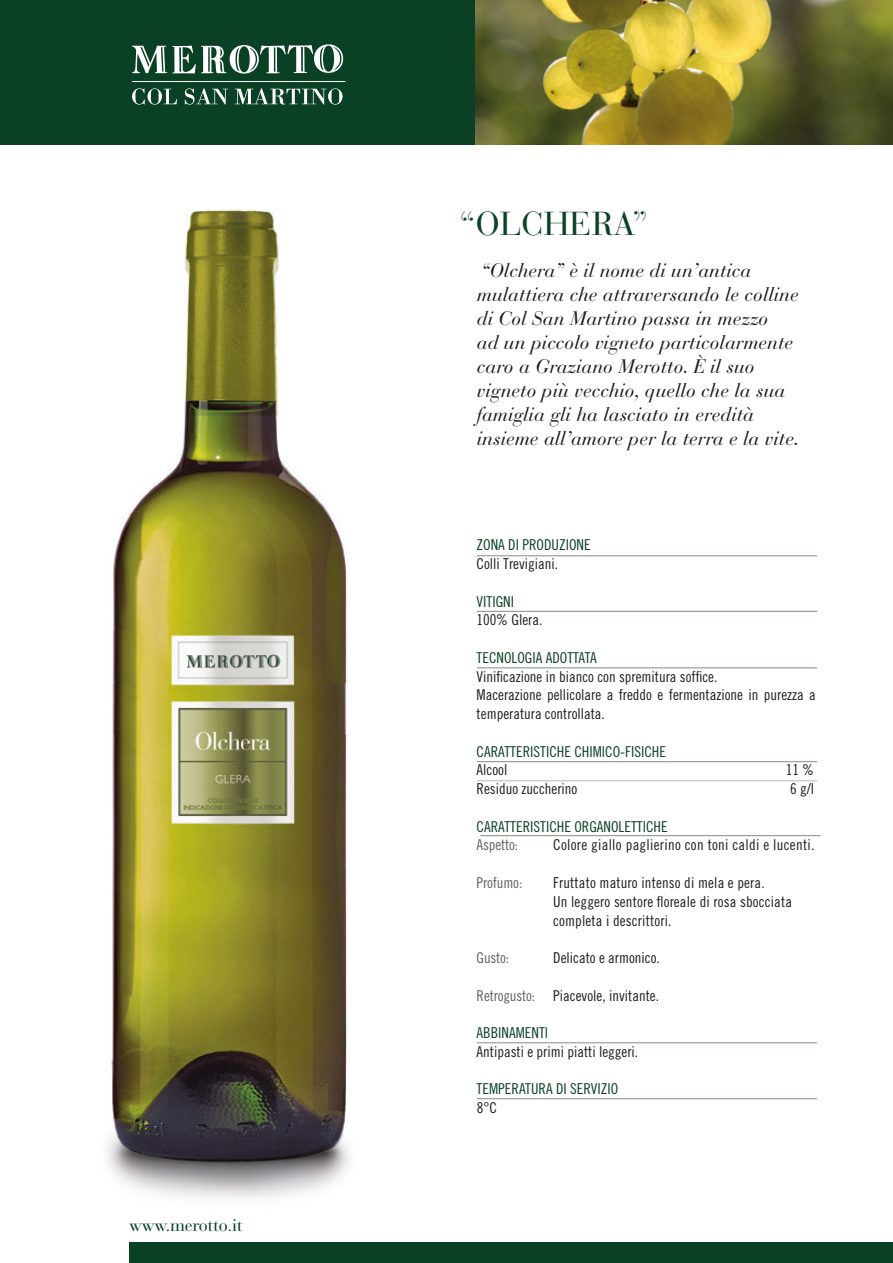
<style>
.page{position:relative;width:893px;height:1263px;background:#fff}
.page>*{position:absolute;margin:0;border:0;box-sizing:border-box;transform-origin:0 0}
.t1{font:33px "Bauer Bodoni Std";color:#0a4125}
.t2{font:italic 19.5px/24px "Bauer Bodoni Std";color:#1d1d1b}
.t3{font:18px "Bauer Bodoni Std";letter-spacing:-.02em;color:#0a4125}
.t4{font:15px/18.8px "Trade Gothic LT Std Cn 18";color:#1d1d1b}
.t5{font:15px "Trade Gothic LT Std Cn 18";color:#0a4125}
.t6{font:15px "Trade Gothic LT Std Cn 18";letter-spacing:.02em;color:#1d1d1b}
.t7{font:15px "Trade Gothic LT Std Cn 18";letter-spacing:-.01em;color:#606262}
.s1{color:#606262}
</style>
<div class="page">
<img style="left:107px;top:209px;width:243px;height:989px">
<div style="left:0;top:0;width:476px;height:145px;background:#0a4125"></div>
<svg style="left:132px;top:44px;width:211px;height:30px"></svg>
<svg style="left:132px;top:88px;width:211px;height:17px"></svg>
<hr style="left:132px;top:81px;width:213px;height:1px;background:#fff">
<div style="left:129px;top:1243px;width:764px;height:20px;background:#0a4125"></div>
<hr style="left:477px;top:555px;width:340px;height:1px;background:#7c927e">
<hr style="left:477px;top:611px;width:340px;height:1px;background:#7c927e">
<hr style="left:477px;top:668px;width:340px;height:1px;background:#7c927e">
<hr style="left:477px;top:1042px;width:340px;height:1px;background:#7c927e">
<hr style="left:477px;top:1098px;width:340px;height:1px;background:#7c927e">
<hr style="left:480px;top:835px;width:340px;height:1px;background:#7c927e">
<hr style="left:477px;top:761px;width:340px;height:1px;background:#7c927e">
<hr style="left:477px;top:780px;width:340px;height:1px;background:#aebbae">
<img style="left:476px;top:0;width:417px;height:145px">
<p class="t3" style="left:129px;top:1214px;width:115px">www.merotto.it</p>
<h1 class="t1" style="left:459px;top:204px;width:190px">“OLCHERA”</h1>
<p class="t2" style="left:477px;top:259px;width:324px">“Olchera” è il nome di un’antica mulattiera che attraversando le colline di Col San Martino passa in mezzo<br>ad un piccolo vigneto particolarmente caro a Graziano Merotto. È il suo vigneto più vecchio, quello che la sua famiglia gli ha lasciato in eredità insieme all’amore per la terra e la vite.</p>
<p class="t5" style="left:477px;top:536px;width:116px">ZONA DI PRODUZIONE</p>
<p class="t4" style="left:477px;top:554px;width:83px">Colli Trevigiani.</p>
<p class="t5" style="left:477px;top:592px;width:39px">VITIGNI</p>
<p class="t4" style="left:477px;top:610px;width:67px">100% Glera.</p>
<p class="t5" style="left:477px;top:649px;width:122px">TECNOLOGIA ADOTTATA</p>
<p class="t4" style="left:477px;top:667px;width:341px">Vinificazione in bianco con spremitura soffice.<br>Macerazione pellicolare a freddo e fermentazione in purezza a temperatura controllata.</p>
<p class="t5" style="left:477px;top:742px;width:191px">CARATTERISTICHE CHIMICO-FISICHE</p>
<p class="t4" style="left:477px;top:760px;width:32px">Alcool</p>
<p class="t4" style="left:786px;top:760px;width:30px">11 %</p>
<p class="t4" style="left:477px;top:779px;width:102px">Residuo zuccherino</p>
<p class="t4" style="left:790px;top:779px;width:26px">6 g/l</p>
<p class="t5" style="left:477px;top:817px;width:193px">CARATTERISTICHE ORGANOLETTICHE</p>
<p class="t7" style="left:477px;top:836px;width:43px">Aspetto:</p>
<p class="t6" style="left:553px;top:836px;width:263px">Colore giallo paglierino con toni caldi e lucenti.</p>
<p class="t7" style="left:477px;top:874px;width:47px">Profumo:</p>
<p class="t4" style="left:553px;top:873px;width:240px">Fruttato maturo intenso di mela e pera.<br>Un leggero sentore floreale di rosa sbocciata completa i descrittori.</p>
<p class="t7" style="left:477px;top:949px;width:34px">Gusto:</p>
<p class="t4" style="left:553px;top:948px;width:108px">Delicato e armonico.</p>
<p class="t4" style="left:477px;top:985px;width:184px"><span class="s1">Retrogusto:</span> Piacevole, invitante.</p>
<p class="t5" style="left:477px;top:1024px;width:73px">ABBINAMENTI</p>
<p class="t4" style="left:477px;top:1042px;width:163px">Antipasti e primi piatti leggeri.</p>
<p class="t5" style="left:477px;top:1080px;width:143px">TEMPERATURA DI SERVIZIO</p>
<p class="t4" style="left:477px;top:1098px;width:22px">8°C</p>
</div>
